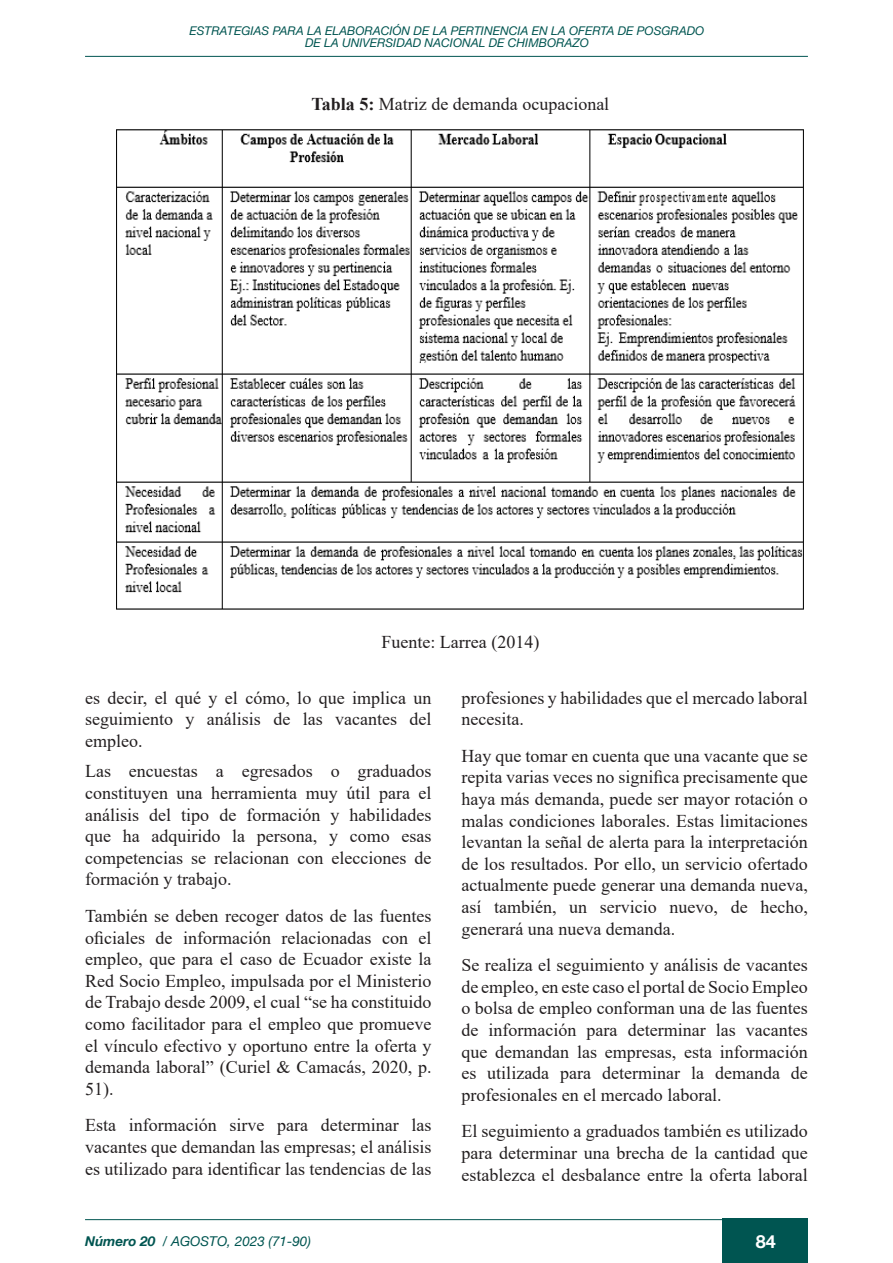
<style>
.page{position:relative;width:893px;height:1263px;background:#fff}
.page>*{position:absolute;margin:0;border:0;box-sizing:border-box;transform-origin:0 0}
.ANGLES{font:18px/21.6px "Times New Roman";color:#231f20;text-align:justify}
.t1{font:700 18px "Helvetica Neue LT Com";color:#fff}
.t2{font:italic 13.5px "Helvetica Neue LT Com";color:#005551}
.t3{font:italic 12px/12px "Helvetica Neue LT Com";color:#005551;text-align:center}
.s1{font-weight:700}
</style>
<div class="page">
<hr style="left:85px;top:56px;width:723px;height:1px;background:#005551">
<div style="left:723px;top:1219px;width:85px;height:44px;background:#005551"></div>
<hr style="left:85px;top:1219px;width:723px;height:1px;background:#005551">
<img style="left:116px;top:129px;width:688px;height:481px">
<p class="t3" style="left:189px;top:24px;width:516px">ESTRATEGIAS PARA LA ELABORACIÓN DE LA PERTINENCIA EN LA OFERTA DE POSGRADO<br>DE LA UNIVERSIDAD NACIONAL DE CHIMBORAZO</p>
<p class="ANGLES" style="left:311px;top:93px;width:299px"><span class="s1">Tabla 5:</span> Matriz de demanda ocupacional</p>
<p class="ANGLES" style="left:381px;top:630px;width:159px">Fuente: Larrea (2014)</p>
<p class="ANGLES" style="left:85px;top:686px;width:348px">es decir, el qué y el cómo, lo que implica un seguimiento y análisis de las vacantes del empleo.</p>
<p class="ANGLES" style="left:85px;top:760px;width:348px">Las encuestas a egresados o graduados constituyen una herramienta muy útil para el análisis del tipo de formación y habilidades que ha adquirido la persona, y como esas competencias se relacionan con elecciones de formación y trabajo.</p>
<p class="ANGLES" style="left:85px;top:904px;width:348px">También se deben recoger datos de las fuentes oficiales de información relacionadas con el empleo, que para el caso de Ecuador existe la Red Socio Empleo, impulsada por el Ministerio de Trabajo desde 2009, el cual “se ha constituido como facilitador para el empleo que promueve el vínculo efectivo y oportuno entre la oferta y demanda laboral” (Curiel &amp; Camacás, 2020, p.<br>51).</p>
<p class="ANGLES" style="left:85px;top:1114px;width:348px">Esta información sirve para determinar las vacantes que demandan las empresas; el análisis es utilizado para identificar las tendencias de las</p>
<p class="ANGLES" style="left:461px;top:686px;width:348px">profesiones y habilidades que el mercado laboral necesita.</p>
<p class="ANGLES" style="left:461px;top:744px;width:348px">Hay que tomar en cuenta que una vacante que se repita varias veces no significa precisamente que haya más demanda, puede ser mayor rotación o malas condiciones laborales. Estas limitaciones levantan la señal de alerta para la interpretación de los resultados. Por ello, un servicio ofertado actualmente puede generar una demanda nueva, así también, un servicio nuevo, de hecho, generará una nueva demanda.</p>
<p class="ANGLES" style="left:461px;top:954px;width:348px">Se realiza el seguimiento y análisis de vacantes de empleo, en este caso el portal de Socio Empleo o bolsa de empleo conforman una de las fuentes de información para determinar las vacantes que demandan las empresas, esta información es utilizada para determinar la demanda de profesionales en el mercado laboral.</p>
<p class="ANGLES" style="left:461px;top:1120px;width:348px">El seguimiento a graduados también es utilizado para determinar una brecha de la cantidad que establezca el desbalance entre la oferta laboral</p>
<p class="t2" style="left:85px;top:1233px;width:227px"><span class="s1">Número 20</span> / AGOSTO, 2023 (71-90)</p>
<p class="t1" style="left:756px;top:1230px;width:22px">84</p>
</div>
